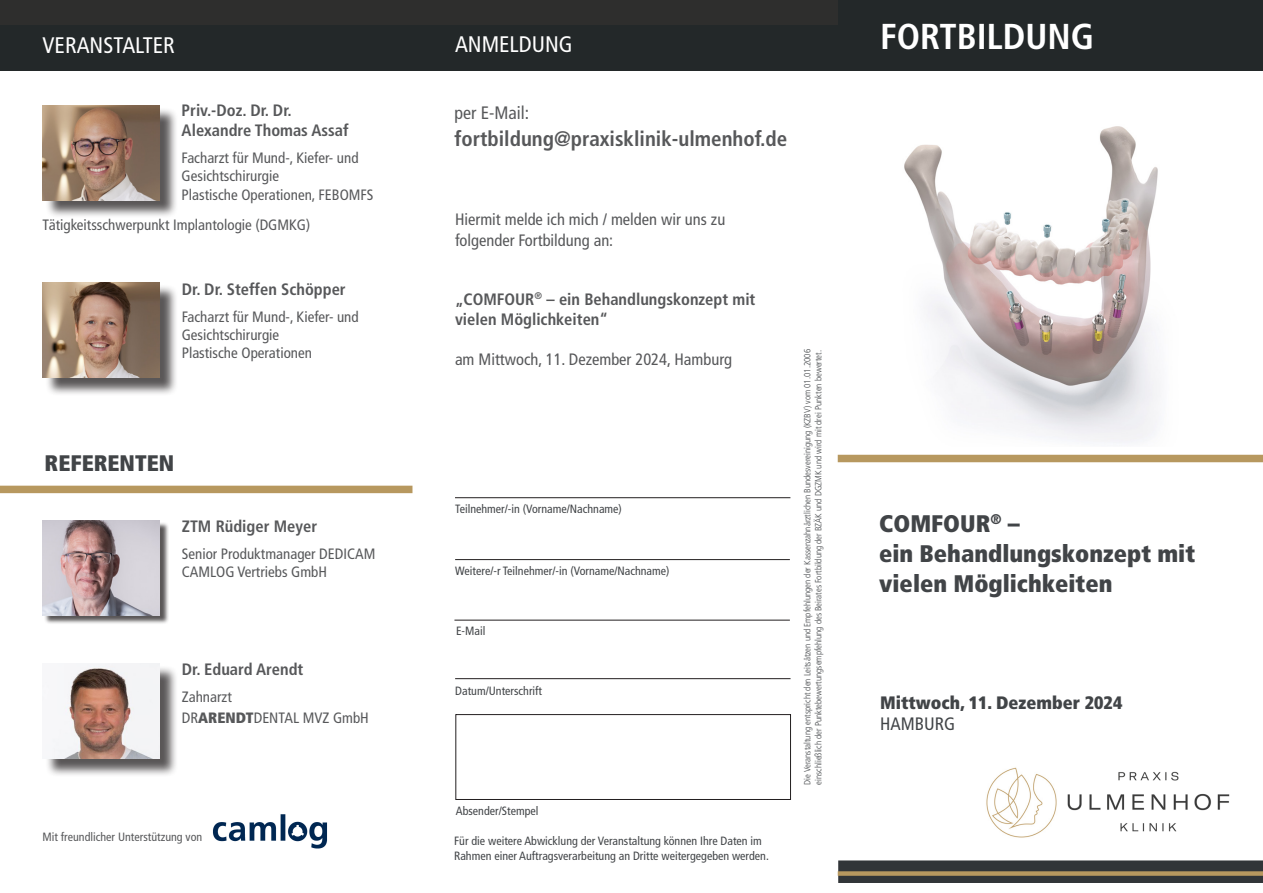
<style>
.page{position:relative;width:1263px;height:893px;background:#fff}
.page>*{position:absolute;margin:0;border:0;box-sizing:border-box;transform-origin:0 0}
.t1{font:700 condensed 36px "Frutiger LT Std";color:#fff}
.t2{font:900 condensed 24px "Frutiger LT Std";color:#414447}
.t3{font:condensed 22.5px "Frutiger LT Std";color:#fff}
.t4{font:900 condensed 22.5px "Frutiger LT Std";color:#414447}
.t5{font:700 condensed 21px "Frutiger LT Std";color:#57585a}
.t6{font:900 condensed 18px "Frutiger LT Std";color:#414447}
.t7{font:condensed 18px "Frutiger LT Std";color:#57585a}
.t8{font:condensed 18px "Frutiger LT Std";color:#414447}
.t9{font:700 condensed 16.5px "Frutiger LT Std";color:#57585a}
.t10{font:condensed 16.5px "Frutiger LT Std";color:#57585a}
.t11{font:condensed 15px "Frutiger LT Std";color:#57585a}
.t12{font:condensed 12px/14.4px "Frutiger LT Std";color:#414447}
.t13{font:condensed 12px "Frutiger LT Std";color:#57585a}
.t14{font:300 condensed 9px "Frutiger LT Std";color:#414447}
.s1{font-weight:900}
</style>
<div class="page">
<svg style="left:0;top:0;width:1263px;height:71px;background:#252929"></svg>
<hr style="left:455px;top:497px;width:335px;height:1px;background:#231f20">
<div style="left:456px;top:714px;width:335px;height:86px;border:1px solid #231f20"></div>
<hr style="left:455px;top:678px;width:335px;height:1px;background:#231f20">
<hr style="left:455px;top:559px;width:335px;height:1px;background:#231f20">
<hr style="left:454px;top:620px;width:336px;height:1px;background:#231f20">
<img style="left:212px;top:814px;width:116px;height:35px">
<div style="left:0;top:486px;width:412px;height:7px;background:#b7985f"></div>
<div style="left:838px;top:860px;width:425px;height:23px;background:#313538"></div>
<div style="left:838px;top:871px;width:425px;height:5px;background:#b7985f"></div>
<div style="left:838px;top:455px;width:425px;height:7px;background:#b7985f"></div>
<img style="left:986px;top:767px;width:71px;height:71px">
<img style="left:1067px;top:771px;width:163px;height:61px">
<div style="left:45px;top:666px;width:133px;height:111px;background:#231f20;opacity:.75"></div>
<img style="left:45px;top:663px;width:114px;height:95px">
<div style="left:44px;top:522px;width:125px;height:103px;background:#231f20;opacity:.75"></div>
<img style="left:43px;top:520px;width:116px;height:95px">
<div style="left:45px;top:107px;width:133px;height:112px;background:#231f20;opacity:.75"></div>
<img style="left:43px;top:105px;width:116px;height:95px">
<div style="left:45px;top:285px;width:133px;height:111px;background:#231f20;opacity:.75"></div>
<img style="left:43px;top:282px;width:116px;height:95px">
<img style="left:904px;top:126px;width:256px;height:317px">
<p class="t3" style="left:43px;top:32px;width:134px">VERANSTALTER</p>
<p class="t3" style="left:455px;top:31px;width:119px">ANMELDUNG</p>
<p class="t9" style="left:182px;top:100px;width:112px">Priv.-Doz. Dr. Dr.</p>
<p class="t9" style="left:182px;top:120px;width:169px">Alexandre Thomas Assaf</p>
<p class="t11" style="left:182px;top:149px;width:178px">Facharzt für Mund-, Kiefer- und</p>
<p class="t11" style="left:182px;top:167px;width:99px">Gesichtschirurgie</p>
<p class="t11" style="left:182px;top:187px;width:193px">Plastische Operationen, FEBOMFS</p>
<p class="t11" style="left:43px;top:216px;width:269px">Tätigkeitsschwerpunkt Implantologie (DGMKG)</p>
<p class="t9" style="left:182px;top:279px;width:165px">Dr. Dr. Steffen Schöpper</p>
<p class="t11" style="left:182px;top:308px;width:178px">Facharzt für Mund-, Kiefer- und</p>
<p class="t11" style="left:182px;top:326px;width:99px">Gesichtschirurgie</p>
<p class="t11" style="left:182px;top:344px;width:132px">Plastische Operationen</p>
<p class="t4" style="left:45px;top:449px;width:131px">REFERENTEN</p>
<p class="t9" style="left:182px;top:517px;width:137px">ZTM Rüdiger Meyer</p>
<p class="t11" style="left:182px;top:545px;width:195px">Senior Produktmanager DEDICAM</p>
<p class="t11" style="left:182px;top:563px;width:147px">CAMLOG Vertriebs GmbH</p>
<p class="t9" style="left:182px;top:659px;width:123px">Dr. Eduard Arendt</p>
<p class="t11" style="left:182px;top:688px;width:52px">Zahnarzt</p>
<p class="t11" style="left:182px;top:709px;width:189px">DR<span class="s1">ARENDT</span>DENTAL MVZ GmbH</p>
<p class="t13" style="left:43px;top:829px;width:161px">Mit freundlicher Unterstützung von</p>
<p class="t7" style="left:454px;top:102px;width:76px">per E-Mail:</p>
<p class="t5" style="left:454px;top:126px;width:334px">fortbildung@praxisklinik-ulmenhof.de</p>
<p class="t10" style="left:455px;top:210px;width:272px">Hiermit melde ich mich / melden wir uns zu</p>
<p class="t10" style="left:455px;top:231px;width:160px">folgender Fortbildung an:</p>
<p class="t9" style="left:455px;top:289px;width:302px">„COMFOUR<sup>®</sup> – ein Behandlungskonzept mit</p>
<p class="t9" style="left:455px;top:309px;width:155px">vielen Möglichkeiten“</p>
<p class="t10" style="left:455px;top:350px;width:279px">am Mittwoch, 11. Dezember 2024, Hamburg</p>
<p class="t12" style="left:455px;top:502px;width:168px">Teilnehmer/-in (Vorname/Nachname)</p>
<p class="t12" style="left:455px;top:564px;width:216px">Weitere/-r Teilnehmer/-in (Vorname/Nachname)</p>
<p class="t12" style="left:456px;top:623px;width:31px">E-Mail</p>
<p class="t12" style="left:455px;top:684px;width:88px">Datum/Unterschrift</p>
<p class="t12" style="left:456px;top:804px;width:84px">Absender/Stempel</p>
<p class="t12" style="left:454px;top:834px;width:316px">Für die weitere Abwicklung der Veranstaltung können Ihre Daten im<br>Rahmen einer Auftragsverarbeitung an Dritte weitergegeben werden.</p>
<p class="t14" style="left:802px;top:784px;width:437px;rotate:-90deg">Die Veranstaltung entspricht den Leitsätzen und Empfehlungen der Kassenzahnärztlichen Bundesvereinigung (KZBV) vom 01.01.2006</p>
<p class="t14" style="left:813px;top:784px;width:436px;rotate:-90deg">einschließlich der Punktebewertungsempfehlung des Beirates Fortbildung der BZÄK und DGZMK und wird mit drei Punkten bewertet.</p>
<p class="t1" style="left:880px;top:15px;width:215px">FORTBILDUNG</p>
<p class="t2" style="left:879px;top:509px;width:142px">COMFOUR<sup>®</sup> –</p>
<p class="t2" style="left:879px;top:539px;width:317px">ein Behandlungskonzept mit</p>
<p class="t2" style="left:879px;top:569px;width:235px">vielen Möglichkeiten</p>
<p class="t6" style="left:880px;top:691px;width:244px">Mittwoch, 11. Dezember 2024</p>
<p class="t8" style="left:880px;top:714px;width:76px">HAMBURG</p>
</div>
